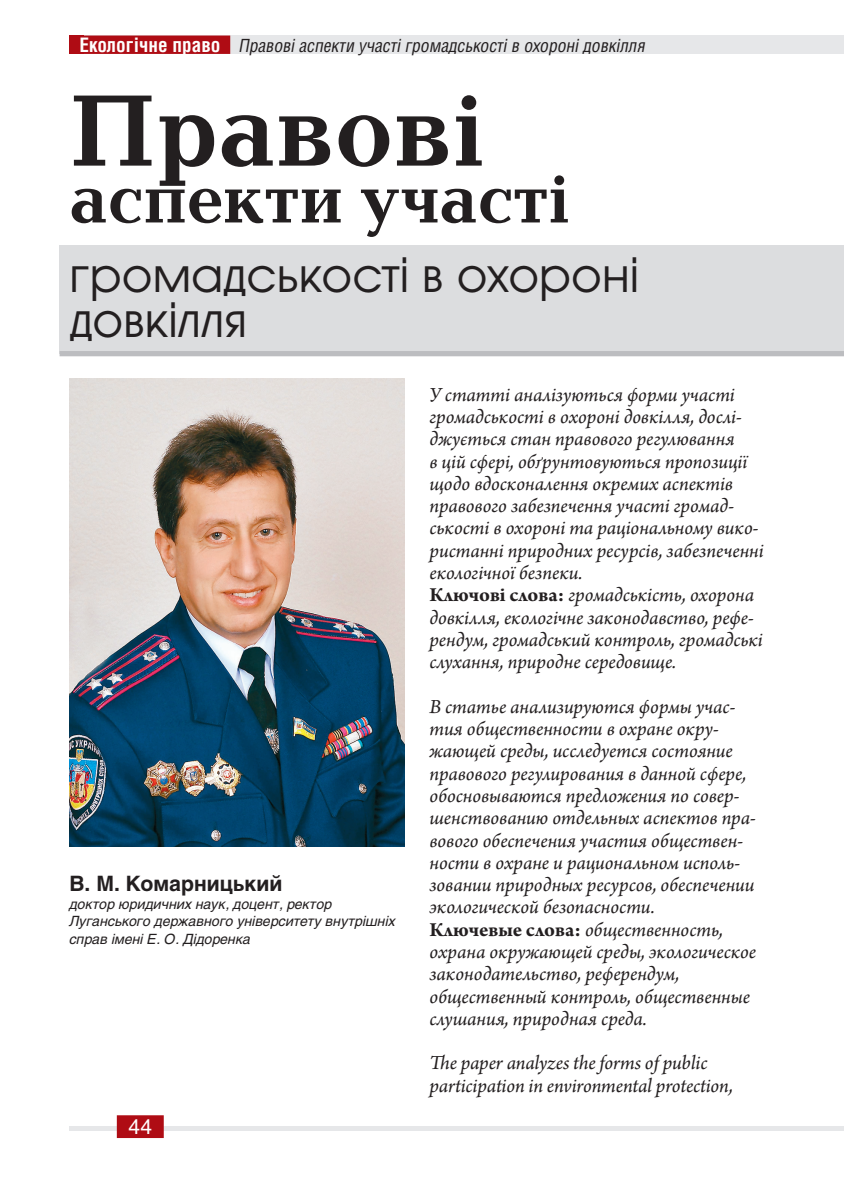
<style>
.page{position:relative;width:844px;height:1191px;background:#fff}
.page>*{position:absolute;margin:0;border:0;box-sizing:border-box;transform-origin:0 0}
.Head_Big{font:700 104.65px "Baltica C";color:#231f20}
.Head_Big-2{font:700 70px "Baltica C";color:#231f20}
.Head_Small{font:47.07px/45.5px "AG Avalanche C";color:#231f20}
.Sinopsis{font:italic 21px/22.2px "Arno Pro";letter-spacing:-.005em;color:#231f20}
.Author{font:700 21px "Helios C";color:#231f20}
.t1{font:21px "AG Letterica C";color:#fff}
.t2{font:italic 17.5px "AG Letterica Condensed C";color:#231f20}
.Author-2{font:italic 14px/17.5px "Helios C";color:#231f20}
.s1{font-weight:700;font-style:normal;font-size:19.25px;color:#fff}
.s2{font-weight:700;font-style:normal}
</style>
<div class="page">
<div style="left:69px;top:36px;width:774px;height:18px;background:#e6e7e9"></div>
<div style="left:69px;top:36px;width:15px;height:18px;background:#af0c14"></div>
<div style="left:69px;top:1125px;width:774px;height:5px;background:#e6e7e9"></div>
<div style="left:117px;top:1115px;width:47px;height:23px;background:#af0c14"></div>
<div style="left:79px;top:36px;width:151px;height:18px;background:#af0c14"></div>
<div style="left:60px;top:245px;width:783px;height:109px;background:#dcdddf"></div>
<div style="left:60px;top:351px;width:783px;height:5px;background:#bcbdc0"></div>
<img style="left:69px;top:378px;width:335px;height:468px">
<p class="t2" style="left:79px;top:35px;width:567px"><span class="s1">Екологічне право</span> Правові аспекти участі громадськості в охороні довкілля</p>
<p class="Head_Big" style="left:69px;top:75px;width:416px">Правові</p>
<p class="Head_Big-2" style="left:69px;top:162px;width:501px">аспекти участі</p>
<p class="Head_Small" style="left:69px;top:251px;width:571px">громадськості в охороні довкілля</p>
<p class="Author" style="left:69px;top:871px;width:214px">В. М. Комарницький</p>
<p class="Author-2" style="left:69px;top:894px;width:327px">доктор юридичних наук, доцент, ректор<br>Луганського державного університету внутрішніх справ імені Е. О. Дідоренка</p>
<p class="t1" style="left:128px;top:1114px;width:25px">44</p>
<p class="Sinopsis" style="left:429px;top:384px;width:336px">У статті аналізуються форми участі громадськості в охороні довкілля, дослі&shy;джується стан правового регулювання<br>в цій сфері, обґрунтовуються пропозиції щодо вдосконалення окремих аспектів правового забезпечення участі громад&shy;ськості в охороні та раціональному вико&shy;ристанні природних ресурсів, забезпеченні екологічної безпеки.</p>
<p class="Sinopsis" style="left:429px;top:585px;width:335px"><span class="s2">Ключові слова:</span> громадськість, охорона довкілля, екологічне законодавство, рефе&shy;рендум, громадський контроль, громадські слухання, природне середовище.</p>
<p class="Sinopsis" style="left:429px;top:696px;width:328px">В статье анализируются формы учас&shy;тия общественности в охране окру&shy;жающей среды, исследуется состояние правового регулирования в данной сфере, обосновываются предложения по совер&shy;шенствованию отдельных аспектов пра&shy;вового обеспечения участия обществен&shy;ности в охране и рациональном исполь&shy;зовании природных ресурсов, обеспечении экологической безопасности.</p>
<p class="Sinopsis" style="left:429px;top:919px;width:328px"><span class="s2">Ключевые слова:</span> общественность, охрана окружающей среды, экологическое законодательство, референдум, общественный контроль, общественные слушания, природная среда.</p>
<p class="Sinopsis" style="left:429px;top:1053px;width:305px">The paper analyzes the forms of public participation in environmental protection,</p>
</div>
